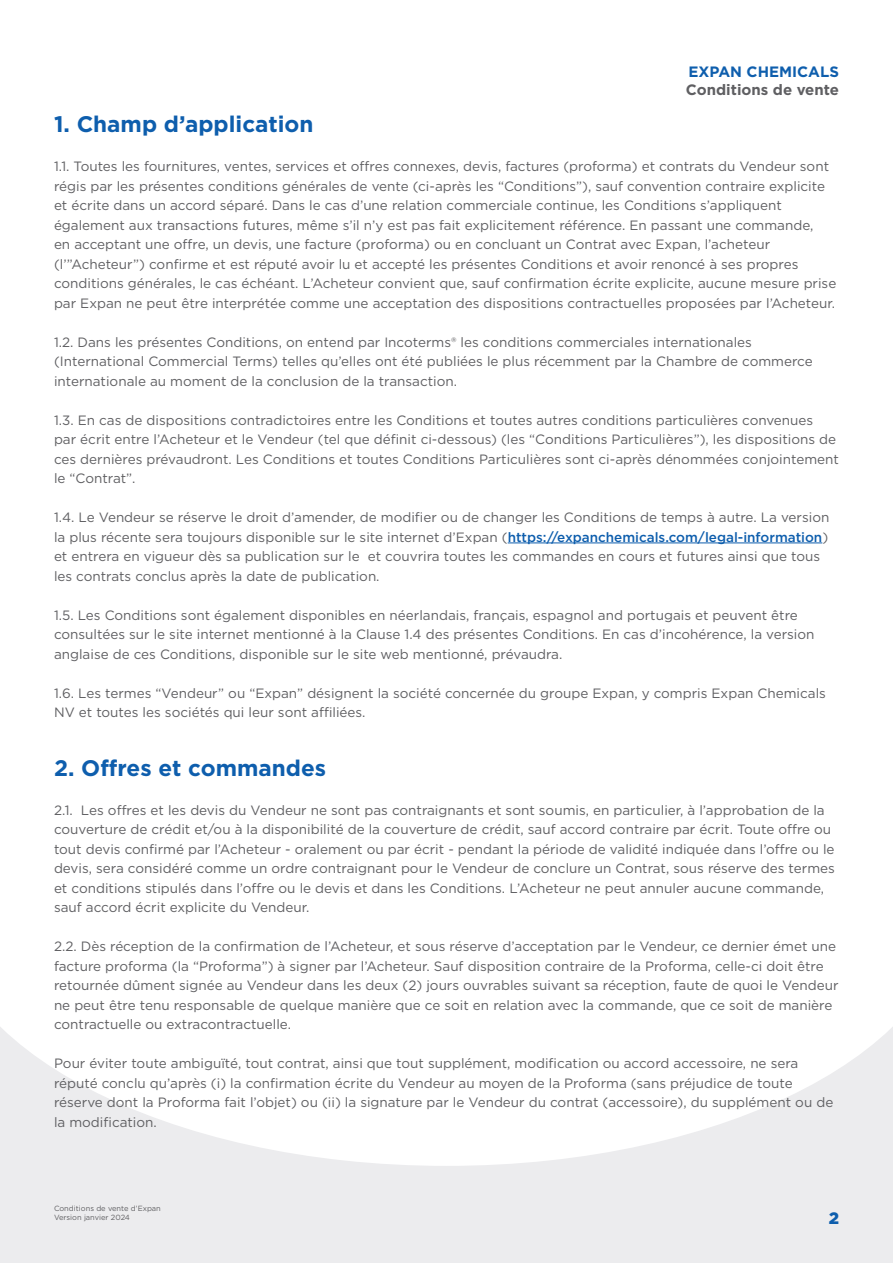
<style>
.page{position:relative;width:893px;height:1263px;background:#fff}
.page>*{position:absolute;margin:0;border:0;box-sizing:border-box;transform-origin:0 0}
.Body{font:700 22.5px "Gotham";color:#0e5ead}
.t1{font:900 16.5px "Gotham";color:#0e5ead}
.t2{font:700 15px "Gotham";color:#5f5f62}
.t3{font:700 15px "Gotham";color:#0e5ead}
.Body-2{font:13.5px/19.5px "Gotham";color:#5f5f62}
.t4{font:7.5px/9px "Gotham";color:#5f5f62}
.s1{font-weight:500;color:#0e5ead}
</style>
<div class="page">
<div style="left:0;top:913px;width:893px;height:350px;background:#ececee"></div>
<svg style="left:0;top:913px;width:893px;height:253px;fill:#fff"></svg>
<hr style="left:508px;top:543px;width:314px;height:1px;background:#0e5ead">
<p class="t3" style="left:688px;top:63px;width:152px">EXPAN CHEMICALS</p>
<p class="t2" style="left:686px;top:81px;width:155px">Conditions de vente</p>
<p class="Body" style="left:54px;top:111px;width:261px">1. Champ d’application</p>
<p class="Body-2" style="left:54px;top:156px;width:784px">1.1. Toutes les fournitures, ventes, services et offres connexes, devis, factures (proforma) et contrats du Vendeur sont régis par les présentes conditions générales de vente (ci-après les “Conditions”), sauf convention contraire explicite et écrite dans un accord séparé. Dans le cas d’une relation commerciale continue, les Conditions s’appliquent également aux transactions futures, même s’il n’y est pas fait explicitement référence. En passant une commande,<br>en acceptant une offre, un devis, une facture (proforma) ou en concluant un Contrat avec Expan, l’acheteur (l’”Acheteur”) confirme et est réputé avoir lu et accepté les présentes Conditions et avoir renoncé à ses propres conditions générales, le cas échéant. L’Acheteur convient que, sauf confirmation écrite explicite, aucune mesure prise par Expan ne peut être interprétée comme une acceptation des dispositions contractuelles proposées par l’Acheteur.</p>
<p class="Body-2" style="left:54px;top:332px;width:760px">1.2. Dans les présentes Conditions, on entend par Incoterms® les conditions commerciales internationales (International Commercial Terms) telles qu’elles ont été publiées le plus récemment par la Chambre de commerce internationale au moment de la conclusion de la transaction.</p>
<p class="Body-2" style="left:54px;top:410px;width:786px">1.3. En cas de dispositions contradictoires entre les Conditions et toutes autres conditions particulières convenues<br>par écrit entre l’Acheteur et le Vendeur (tel que définit ci-dessous) (les “Conditions Particulières”), les dispositions de ces dernières prévaudront. Les Conditions et toutes Conditions Particulières sont ci-après dénommées conjointement le “Contrat”.</p>
<p class="Body-2" style="left:54px;top:507px;width:777px">1.4. Le Vendeur se réserve le droit d’amender, de modifier ou de changer les Conditions de temps à autre. La version la plus récente sera toujours disponible sur le site internet d’Expan (<span class="s1">https://expanchemicals.com/legal-information</span>) et entrera en vigueur dès sa publication sur le et couvrira toutes les commandes en cours et futures ainsi que tous les contrats conclus après la date de publication.</p>
<p class="Body-2" style="left:54px;top:605px;width:762px">1.5. Les Conditions sont également disponibles en néerlandais, français, espagnol and portugais et peuvent être consultées sur le site internet mentionné à la Clause 1.4 des présentes Conditions. En cas d’incohérence, la version anglaise de ces Conditions, disponible sur le site web mentionné, prévaudra.</p>
<p class="Body-2" style="left:54px;top:683px;width:773px">1.6. Les termes “Vendeur” ou “Expan” désignent la société concernée du groupe Expan, y compris Expan Chemicals<br>NV et toutes les sociétés qui leur sont affiliées.</p>
<p class="Body" style="left:54px;top:755px;width:274px">2. Offres et commandes</p>
<p class="Body-2" style="left:54px;top:800px;width:782px">2.1. Les offres et les devis du Vendeur ne sont pas contraignants et sont soumis, en particulier, à l’approbation de la couverture de crédit et/ou à la disponibilité de la couverture de crédit, sauf accord contraire par écrit. Toute offre ou tout devis confirmé par l’Acheteur - oralement ou par écrit - pendant la période de validité indiquée dans l’offre ou le devis, sera considéré comme un ordre contraignant pour le Vendeur de conclure un Contrat, sous réserve des termes et conditions stipulés dans l’offre ou le devis et dans les Conditions. L’Acheteur ne peut annuler aucune commande, sauf accord écrit explicite du Vendeur.</p>
<p class="Body-2" style="left:54px;top:936px;width:786px">2.2. Dès réception de la confirmation de l’Acheteur, et sous réserve d’acceptation par le Vendeur, ce dernier émet une facture proforma (la “Proforma”) à signer par l’Acheteur. Sauf disposition contraire de la Proforma, celle-ci doit être retournée dûment signée au Vendeur dans les deux (2) jours ouvrables suivant sa réception, faute de quoi le Vendeur ne peut être tenu responsable de quelque manière que ce soit en relation avec la commande, que ce soit de manière contractuelle ou extracontractuelle.</p>
<p class="Body-2" style="left:54px;top:1053px;width:781px">Pour éviter toute ambiguïté, tout contrat, ainsi que tout supplément, modification ou accord accessoire, ne sera réputé conclu qu’après (i) la confirmation écrite du Vendeur au moyen de la Proforma (sans préjudice de toute réserve dont la Proforma fait l’objet) ou (ii) la signature par le Vendeur du contrat (accessoire), du supplément ou de la modification.</p>
<p class="t4" style="left:54px;top:1204px;width:108px">Conditions de vente d’Expan<br>Version janvier 2024</p>
<p class="t1" style="left:829px;top:1207px;width:12px">2</p>
</div>
